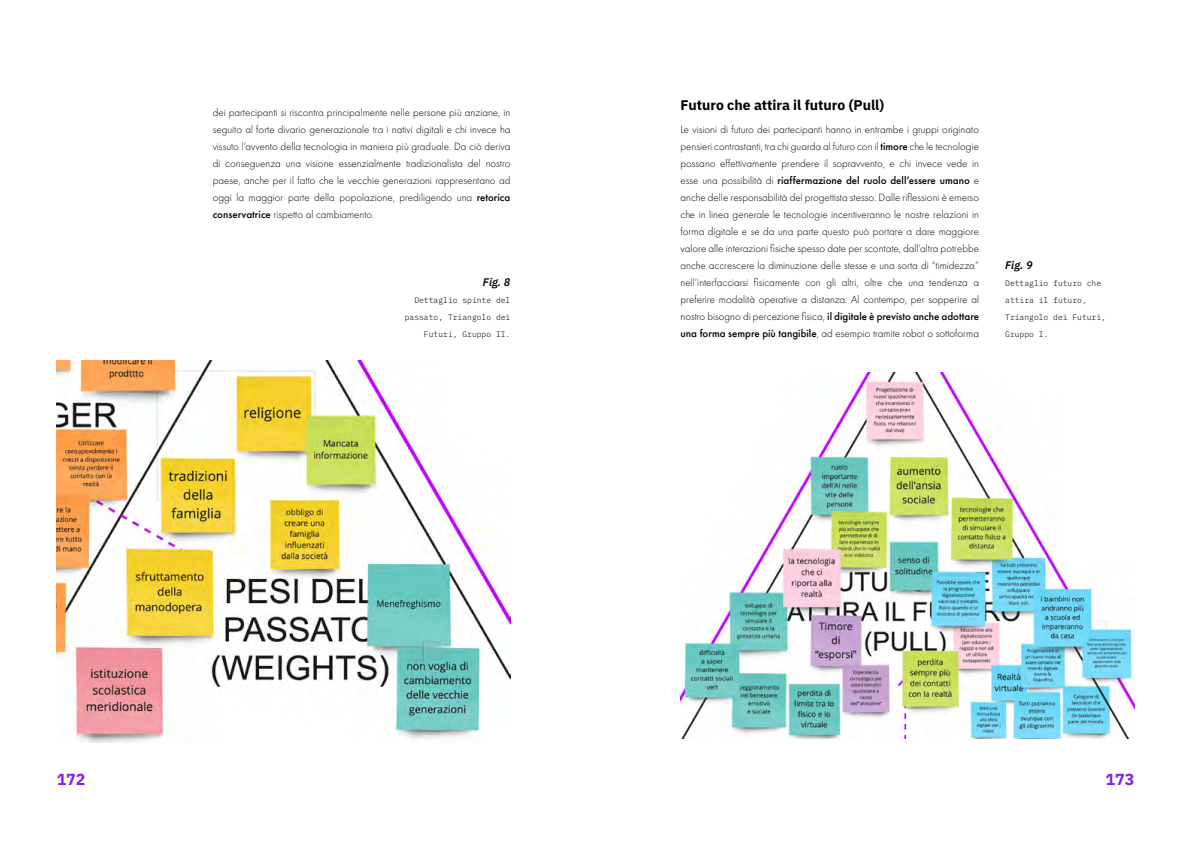
<style>
.page{position:relative;width:1191px;height:842px;background:#fff}
.page>*{position:absolute;margin:0;border:0;box-sizing:border-box;transform-origin:0 0}
.t1{font:700 16px "IBM Plex Sans";color:#7d20f3}
.t2{font:700 14px "IBM Plex Sans";color:#000}
.t3{font:300 11px/17px "Futura PT";color:#000;text-align:justify}
.t4{font:italic 600 11px "IBM Plex Sans";color:#000}
.t5{font:300 8px/17px "IBM Plex Mono";color:#000;text-align:right}
.s1{font-weight:500}
</style>
<div class="page">
<img style="left:57px;top:360px;width:453px;height:383px">
<img style="left:680px;top:373px;width:454px;height:366px">
<p class="t3" style="left:213px;top:104px;width:299px">dei partecipanti si riscontra principalmente nelle persone più anziane, in seguito al forte divario generazionale tra i nativi digitali e chi invece ha vissuto l’avvento della tecnologia in maniera più graduale. Da ciò deriva di conseguenza una visione essenzialmente tradizionalista del nostro paese, anche per il fatto che le vecchie generazioni rappresentano ad oggi la maggior parte della popolazione, prediligendo una <span class="s1">retorica conservatrice</span> rispetto al cambiamento.</p>
<p class="t4" style="left:483px;top:274px;width:29px">Fig. 8</p>
<p class="t5" style="left:405px;top:291px;width:107px">Dettaglio spinte del passato, Triangolo dei<br>Futuri, Gruppo II.</p>
<p class="t2" style="left:680px;top:94px;width:205px">Futuro che attira il futuro (Pull)</p>
<p class="t3" style="left:680px;top:121px;width:300px">Le visioni di futuro dei partecipanti hanno in entrambe i gruppi originato pensieri contrastanti, tra chi guarda al futuro con il <span class="s1">timore</span> che le tecnologie possano effettivamente prendere il sopravvento, e chi invece vede in esse una possibilità di <span class="s1">riaffermazione del ruolo dell’essere umano</span> e anche delle responsabilità del progettista stesso. Dalle riflessioni è emerso che in linea generale le tecnologie incentiveranno le nostre relazioni in forma digitale e se da una parte questo può portare a dare maggiore valore alle interazioni fisiche spesso date per scontate, dall’altra potrebbe anche accrescere la diminuzione delle stesse e una sorta di “timidezza” nell’interfacciarsi fisicamente con gli altri, oltre che una tendenza a preferire modalità operative a distanza. Al contempo, per sopperire al nostro bisogno di percezione fisica, <span class="s1">il digitale è previsto anche adottare una forma sempre più tangibile</span>, ad esempio tramite robot o sottoforma</p>
<p class="t4" style="left:1005px;top:257px;width:29px">Fig. 9</p>
<p class="t5" style="left:1005px;top:274px;width:102px;text-align:left">Dettaglio futuro che attira il futuro,<br>Triangolo dei Futuri,<br>Gruppo I.</p>
<h1 class="t1" style="left:57px;top:767px;width:30px">172</h1>
<h1 class="t1" style="left:1105px;top:767px;width:30px">173</h1>
</div>
